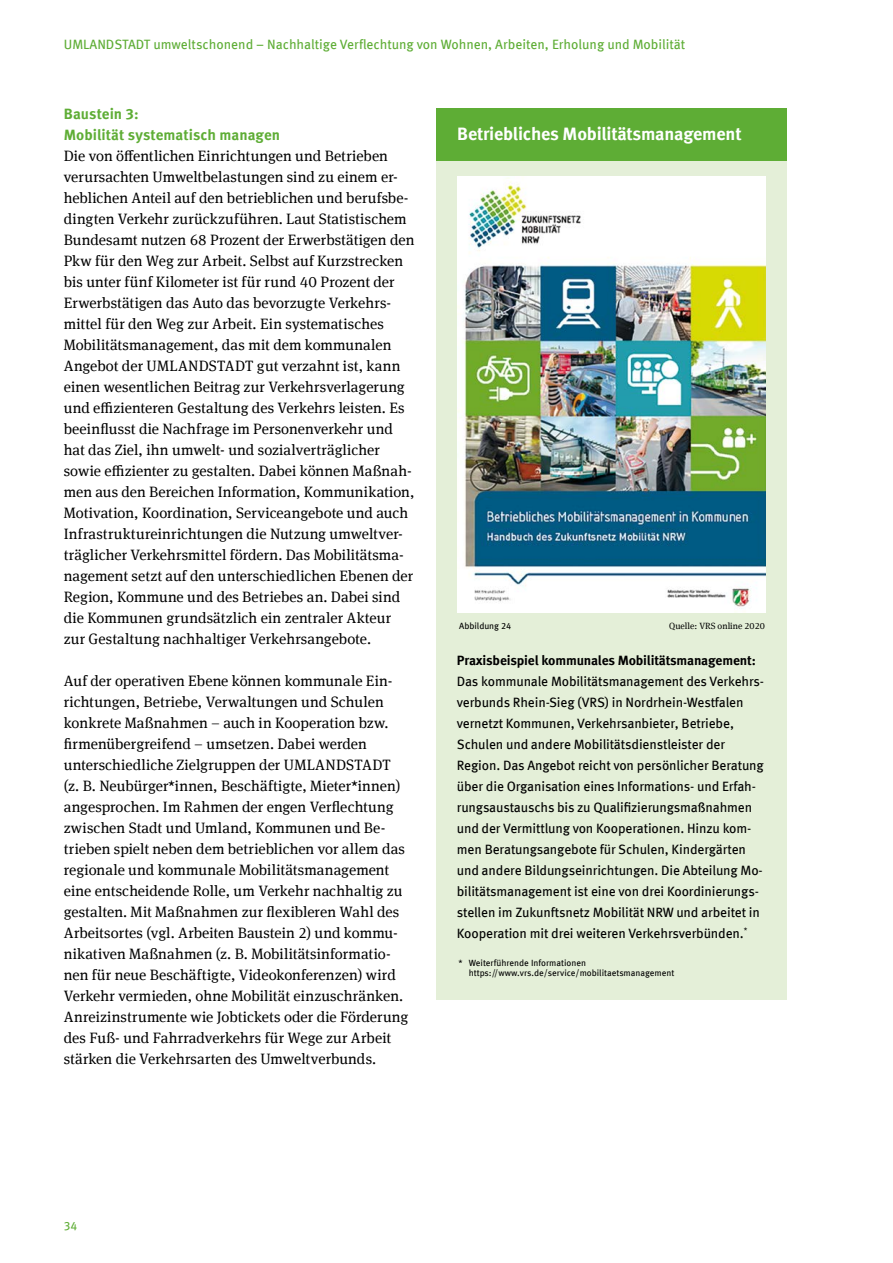
<style>
.page{position:relative;width:893px;height:1263px;background:#fff}
.page>*{position:absolute;margin:0;border:0;box-sizing:border-box;transform-origin:0 0}
.Innenseiten_Infoboxen_P_Head_Infobox_ein{font:700 18px "Meta Offc";letter-spacing:-.01em;color:#fff}
.Innenseiten_P_Copytext{font:15px/21px "Meta Serif Offc";letter-spacing:.005em;color:#000}
.Innenseiten_H4_Subline{font:700 15px/21px "Meta Offc";color:#5ead35}
.Innenseiten_Infoboxen_P_Copy_Infotext_ei{font:13.5px/21px "Meta Offc";letter-spacing:-.01em;color:#000}
.t1{font:13.5px "Meta Offc";color:#5ead35}
.t2{font:12px "Meta Offc";color:#5ead35}
.Innenseiten_Fußnoten{font:9px/10.5px "Meta Offc";color:#000}
.Grafik_P_Grafik_Fuß_Quelle{font:9px "Meta Serif Offc";color:#000}
.s1{font-weight:700}
</style>
<div class="page">
<div style="left:436px;top:140px;width:351px;height:860px;background:#e4efd8"></div>
<div style="left:436px;top:108px;width:351px;height:52px;background:#5ead35"></div>
<img style="left:457px;top:177px;width:308px;height:435px">
<p class="t1" style="left:64px;top:36px;width:623px">UMLANDSTADT umweltschonend – Nachhaltige Verflechtung von Wohnen, Arbeiten, Erholung und Mobilität</p>
<h4 class="Innenseiten_H4_Subline" style="left:64px;top:103px;width:218px">Baustein 3:<br>Mobilität systematisch managen</h4>
<p class="Innenseiten_P_Copytext" style="left:64px;top:145px;width:352px">Die von öffentlichen Einrichtungen und Betrieben verursachten Umweltbelastungen sind zu einem er&shy;heblichen Anteil auf den betrieblichen und berufsbe&shy;dingten Verkehr zurückzuführen. Laut Statistischem Bundesamt nutzen 68 Prozent der Erwerbstätigen den Pkw für den Weg zur Arbeit. Selbst auf Kurzstrecken bis unter fünf Kilometer ist für rund 40 Prozent der Erwerbstätigen das Auto das bevorzugte Verkehrs&shy;mittel für den Weg zur Arbeit. Ein systematisches Mobilitätsmanagement, das mit dem kommunalen Angebot der UMLANDSTADT gut verzahnt ist, kann einen wesentlichen Beitrag zur Verkehrsverlagerung und effizienteren Gestaltung des Verkehrs leisten. Es beeinflusst die Nachfrage im Personenverkehr und hat das Ziel, ihn umwelt- und sozialverträglicher sowie effizienter zu gestalten. Dabei können Maßnah&shy;men aus den Bereichen Information, Kommunikation, Motivation, Koordination, Serviceangebote und auch Infrastruktureinrichtungen die Nutzung umweltver&shy;träglicher Verkehrsmittel fördern. Das Mobilitätsma&shy;nagement setzt auf den unterschiedlichen Ebenen der Region, Kommune und des Betriebes an. Dabei sind die Kommunen grundsätzlich ein zentraler Akteur zur Gestaltung nachhaltiger Verkehrsangebote.</p>
<p class="Innenseiten_P_Copytext" style="left:64px;top:670px;width:346px">Auf der operativen Ebene können kommunale Ein&shy;richtungen, Betriebe, Verwaltungen und Schulen konkrete Maßnahmen – auch in Kooperation bzw. firmenübergreifend – umsetzen. Dabei werden unterschiedliche Zielgruppen der UMLANDSTADT (z. B. Neubürger*innen, Beschäftigte, Mieter*innen) angesprochen. Im Rahmen der engen Verflechtung zwischen Stadt und Umland, Kommunen und Be&shy;trieben spielt neben dem betrieblichen vor allem das regionale und kommunale Mobilitätsmanagement eine entscheidende Rolle, um Verkehr nachhaltig zu gestalten. Mit Maßnahmen zur flexibleren Wahl des Arbeitsortes (vgl. Arbeiten Baustein 2) und kommu&shy;nikativen Maßnahmen (z. B. Mobilitätsinformatio&shy;nen für neue Beschäftigte, Videokonferenzen) wird Verkehr vermieden, ohne Mobilität einzuschränken.<br>Anreizinstrumente wie Jobtickets oder die Förderung des Fuß- und Fahrradverkehrs für Wege zur Arbeit stärken die Verkehrsarten des Umweltverbunds.</p>
<h3 class="Innenseiten_Infoboxen_P_Head_Infobox_ein" style="left:457px;top:123px;width:286px">Betriebliches Mobilitätsmanagement</h3>
<p class="Innenseiten_Fußnoten" style="left:459px;top:621px;width:54px">Abbildung 24</p>
<p class="Grafik_P_Grafik_Fuß_Quelle" style="left:669px;top:621px;width:97px">Quelle: VRS online 2020</p>
<p class="Innenseiten_Infoboxen_P_Copy_Infotext_ei" style="left:457px;top:650px;width:308px"><span class="s1">Praxisbeispiel kommunales Mobilitätsmanagement:<br></span>Das kommunale Mobilitätsmanagement des Verkehrs&shy;verbunds Rhein-Sieg (VRS) in Nordrhein-Westfalen vernetzt Kommunen, Verkehrsanbieter, Betriebe, Schulen und andere Mobilitätsdienstleister der Region. Das Angebot reicht von persönlicher Beratung über die Organisation eines Informations- und Erfah&shy;rungsaustauschs bis zu Qualifizierungsmaßnahmen und der Vermittlung von Kooperationen. Hinzu kom&shy;men Beratungsangebote für Schulen, Kindergärten und andere Bildungseinrichtungen. Die Abteilung Mo&shy;bilitätsmanagement ist eine von drei Koordinierungs&shy;stellen im Zukunftsnetz Mobilität NRW und arbeitet in Kooperation mit drei weiteren Verkehrsverbünden.<sup>*</sup></p>
<p class="Innenseiten_Fußnoten" style="left:469px;top:958px;width:207px;text-indent:-10px">* Weiterführende Informationen https://www.vrs.de/service/mobilitaetsmanagement</p>
<p class="t2" style="left:64px;top:1218px;width:15px">34</p>
</div>
